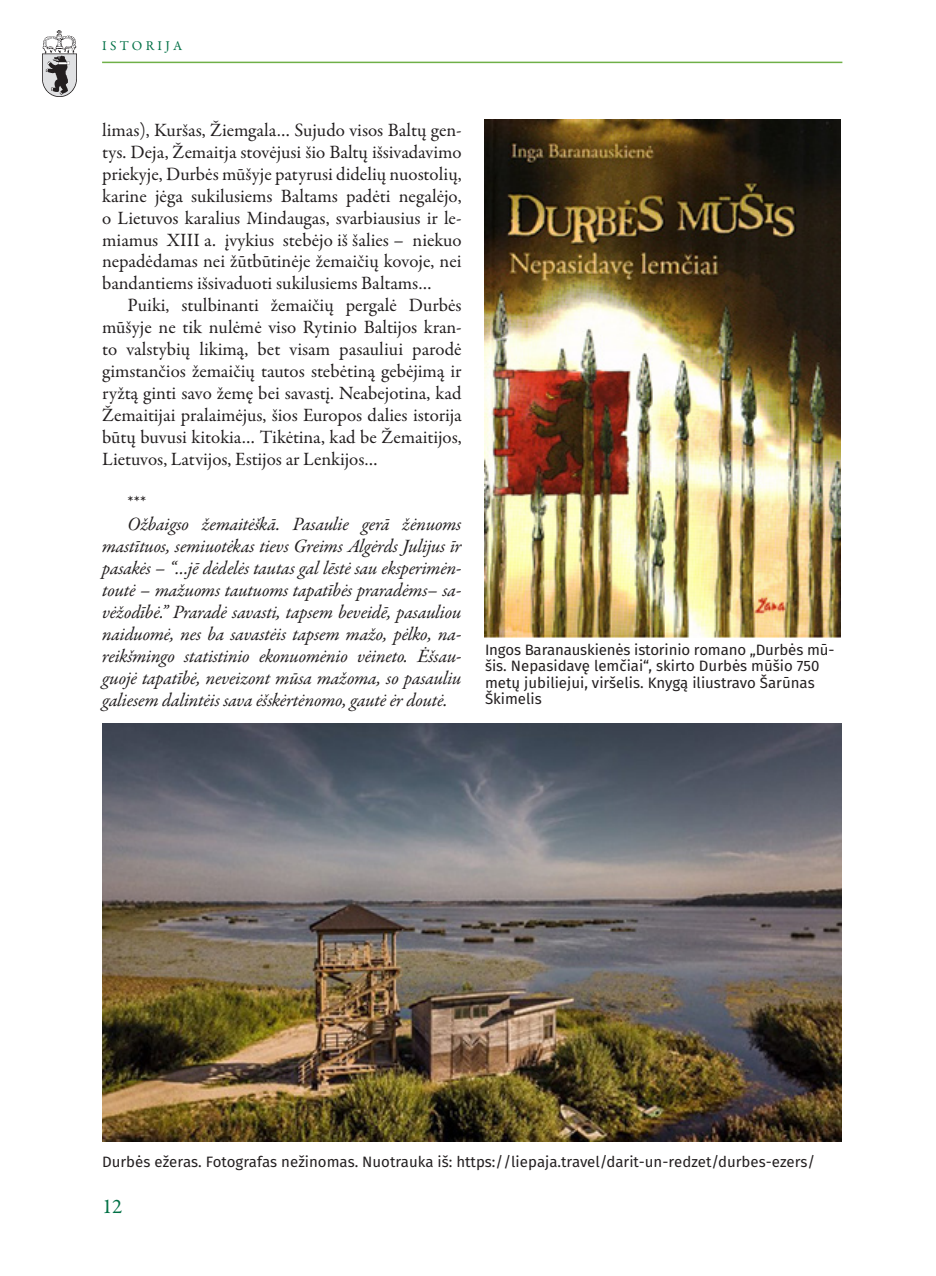
<style>
.page{position:relative;width:936px;height:1276px;background:#fff}
.page>*{position:absolute;margin:0;border:0;box-sizing:border-box;transform-origin:0 0}
.t1{font:21px "Garamond Premr Pro";color:#017045}
.tekstas{font:18.9px/21.9px "Garamond Premr Pro";color:#231f20;text-align:justify}
.tekstas-2{font:italic 18.9px/21.9px "Garamond Premr Pro";letter-spacing:-.01em;color:#231f20;text-align:justify}
.parašas{font:15px/16.5px "Fira Sans";color:#231f20}
.t2{font:13.5px "Garamond Premr Pro";letter-spacing:.25em;color:#017045}
</style>
<div class="page">
<hr style="left:102px;top:62px;width:740px;height:1px;background:#6fb048">
<img style="left:485px;top:119px;width:355px;height:519px">
<img style="left:102px;top:723px;width:739px;height:418px">
<img style="left:42px;top:30px;width:35px;height:66px">
<p class="t2" style="left:102px;top:37px;width:82px">ISTORIJA</p>
<p class="tekstas" style="left:102px;top:119px;width:361px">limas), Kuršas, Žiemgala… Sujudo visos Baltų gen&shy;tys. Deja, Žemaitja stovėjusi šio Baltų išsivadavimo priekyje, Durbės mūšyje patyrusi didelių nuostolių, karine jėga sukilusiems Baltams padėti negalėjo, o Lietuvos karalius Mindaugas, svarbiausius ir le&shy;miamus XIII a. įvykius stebėjo iš šalies – niekuo nepadėdamas nei žūtbūtinėje žemaičių kovoje, nei bandantiems išsivaduoti sukilusiems Baltams…</p>
<p class="tekstas" style="left:102px;top:295px;width:361px;text-indent:26px">Puiki, stulbinanti žemaičių pergalė Durbės mūšyje ne tik nulėmė viso Rytinio Baltijos kran&shy;to valstybių likimą, bet visam pasauliui parodė gimstančios žemaičių tautos stebėtiną gebėjimą ir ryžtą ginti savo žemę bei savastį. Neabejotina, kad Žemaitijai pralaimėjus, šios Europos dalies istorija būtų buvusi kitokia… Tikėtina, kad be Žemaitijos, Lietuvos, Latvijos, Estijos ar Lenkijos…</p>
<p class="tekstas" style="left:128px;top:492px;width:20px">***</p>
<p class="tekstas-2" style="left:102px;top:514px;width:361px;text-indent:26px">Ožbaigso žemaitėškā. Pasaulie gerā žėnuoms mastītuos, semiuotėkas tievs Greims Algėrds Julijus īr pasakės – “…jē dėdelės tautas gal lēstė sau eksperimėn&shy;toutė – mažuoms tautuoms tapatībės praradėms– sa&shy;vėžodībė.” Praradė savasti, tapsem beveidē, pasauliou naiduomė, nes ba savastėis tapsem mažo, pėlko, na&shy;reikšmingo statistinio ekonuomėnio vėineto. Ėšsau&shy;guojė tapatībė, neveizont mūsa mažoma, so pasauliu galiesem dalintėis sava ėšskėrtėnomo, gautė ėr doutė.</p>
<p class="parašas" style="left:485px;top:642px;width:351px">Ingos Baranauskienės istorinio romano „Durbės mū-</p>
<p class="parašas" style="left:485px;top:659px;width:336px">šis. Nepasidavę lemčiai“, skirto Durbės mūšio 750 metų jubiliejui, viršelis. Knygą iliustravo Šarūnas<br>Škimelis</p>
<p class="parašas" style="left:102px;top:1155px;width:714px">Durbės ežeras. Fotografas nežinomas. Nuotrauka iš: https://liepaja.travel/darit-un-redzet/durbes-ezers/</p>
<p class="t1" style="left:102px;top:1193px;width:22px">12</p>
</div>
